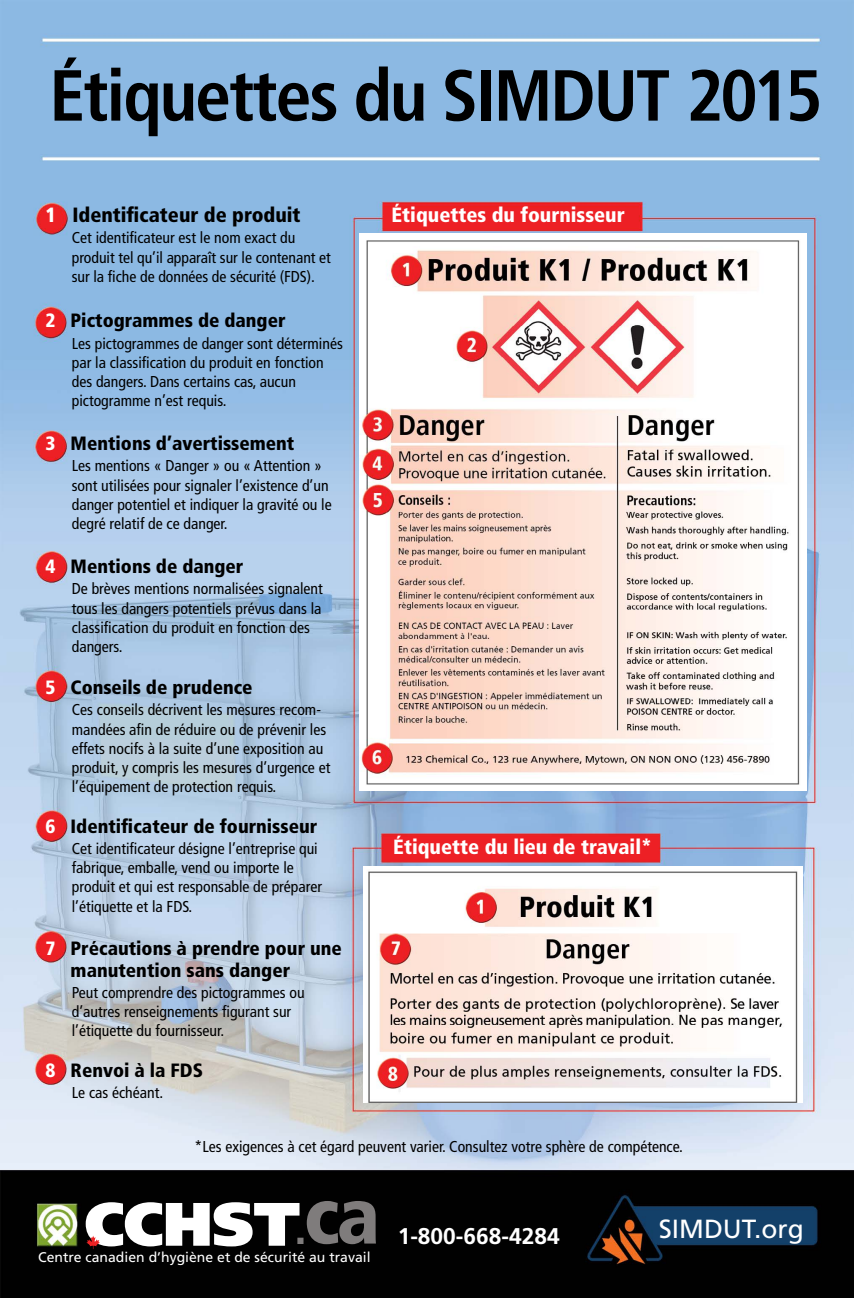
<style>
.page{position:relative;width:854px;height:1298px;background:#fff}
.page>*{position:absolute;margin:0;border:0;box-sizing:border-box;transform-origin:0 0}
.t1{font:700 condensed 72.1px "Frutiger";letter-spacing:-.03em;color:#000}
.t2{font:900 61.25px "Frutiger";letter-spacing:-.01em;color:#fff}
.t3{font:26.25px "Frutiger";color:#fff}
.t4{font:700 22.75px "Frutiger";color:#fff}
.t5{font:900 condensed 20.65px "Frutiger";color:#fff}
.t6{font:900 condensed 20.65px "Frutiger";color:#000}
.t7{font:900 condensed 19.25px/21px "Frutiger";color:#000}
.t8{font:condensed 15.75px/19.2px "Frutiger";color:#000}
.t9{font:14px "Frutiger";color:#fff}
.s1{color:#fff}
.s2{font-stretch:condensed;font-size:42px;color:#7f7c7c}
.s3{font-stretch:condensed;font-size:80.5px;color:#7f7c7c}
</style>
<div class="page">
<img style="left:0;top:0;width:853px;height:1298px">
<svg style="left:86px;top:1235px;width:14px;height:14px"></svg>
<img style="left:359px;top:233px;width:446px;height:557px">
<img style="left:363px;top:866px;width:439px;height:236px">
<h1 class="t1" style="left:49px;top:53px;width:774px">Étiquettes du SIMDUT 2015</h1>
<h3 class="t6" style="left:46px;top:202px;width:256px"><span class="s1">1</span> Identificateur de produit</h3>
<p class="t8" style="left:72px;top:228px;width:260px">Cet identificateur est le nom exact du produit tel qu’il apparaît sur le contenant et sur la fiche de données de sécurité (FDS).</p>
<p class="t7" style="left:46px;top:310px;width:241px"><span class="s1">2</span> Pictogrammes de danger</p>
<p class="t8" style="left:72px;top:334px;width:272px">Les pictogrammes de danger sont déterminés par la classification du produit en fonction des dangers. Dans certains cas, aucun pictogramme n’est requis.</p>
<p class="t7" style="left:46px;top:433px;width:250px"><span class="s1">3</span> Mentions d’avertissement</p>
<p class="t8" style="left:72px;top:456px;width:261px">Les mentions « Danger » ou « Attention » sont utilisées pour signaler l’existence d’un danger potentiel et indiquer la gravité ou le degré relatif de ce danger.</p>
<p class="t7" style="left:46px;top:556px;width:199px"><span class="s1">4</span> Mentions de danger</p>
<p class="t8" style="left:72px;top:579px;width:252px">De brèves mentions normalisées signalent tous les dangers potentiels prévus dans la classification du produit en fonction des dangers.</p>
<p class="t7" style="left:46px;top:677px;width:208px"><span class="s1">5</span> Conseils de prudence</p>
<p class="t8" style="left:72px;top:700px;width:260px">Ces conseils décrivent les mesures recom&shy;mandées afin de réduire ou de prévenir les effets nocifs à la suite d’une exposition au produit, y compris les mesures d’urgence et l’équipement de protection requis.</p>
<p class="t7" style="left:46px;top:815px;width:273px"><span class="s1">6</span> Identificateur de fournisseur</p>
<p class="t8" style="left:72px;top:839px;width:252px">Cet identificateur désigne l’entreprise qui fabrique, emballe, vend ou importe le produit et qui est responsable de préparer l’étiquette et la FDS.</p>
<p class="t7" style="left:71px;top:938px;width:273px;text-indent:-25px"><span class="s1">7</span> Précautions à prendre pour une manutention sans danger</p>
<p class="t8" style="left:72px;top:983px;width:234px">Peut comprendre des pictogrammes ou d’autres renseignements figurant sur l’étiquette du fournisseur.</p>
<p class="t7" style="left:46px;top:1059px;width:159px"><span class="s1">8</span> Renvoi à la FDS</p>
<p class="t8" style="left:72px;top:1083px;width:93px">Le cas échéant.</p>
<h3 class="t5" style="left:391px;top:202px;width:234px">Étiquettes du fournisseur</h3>
<h3 class="t5" style="left:393px;top:835px;width:260px">Étiquette du lieu de travail*</h3>
<p class="t8" style="left:194px;top:1137px;width:489px">*Les exigences à cet égard peuvent varier. Consultez votre sphère de compétence.</p>
<h2 class="t2" style="left:84px;top:1187px;width:297px">CCHST<span class="s2">.</span><span class="s3">ca</span></h2>
<p class="t9" style="left:38px;top:1249px;width:334px">Centre canadien d’hygiène et de sécurité au travail</p>
<h3 class="t4" style="left:397px;top:1222px;width:163px">1-800-668-4284</h3>
<h3 class="t3" style="left:658px;top:1213px;width:146px">SIMDUT.org</h3>
</div>
